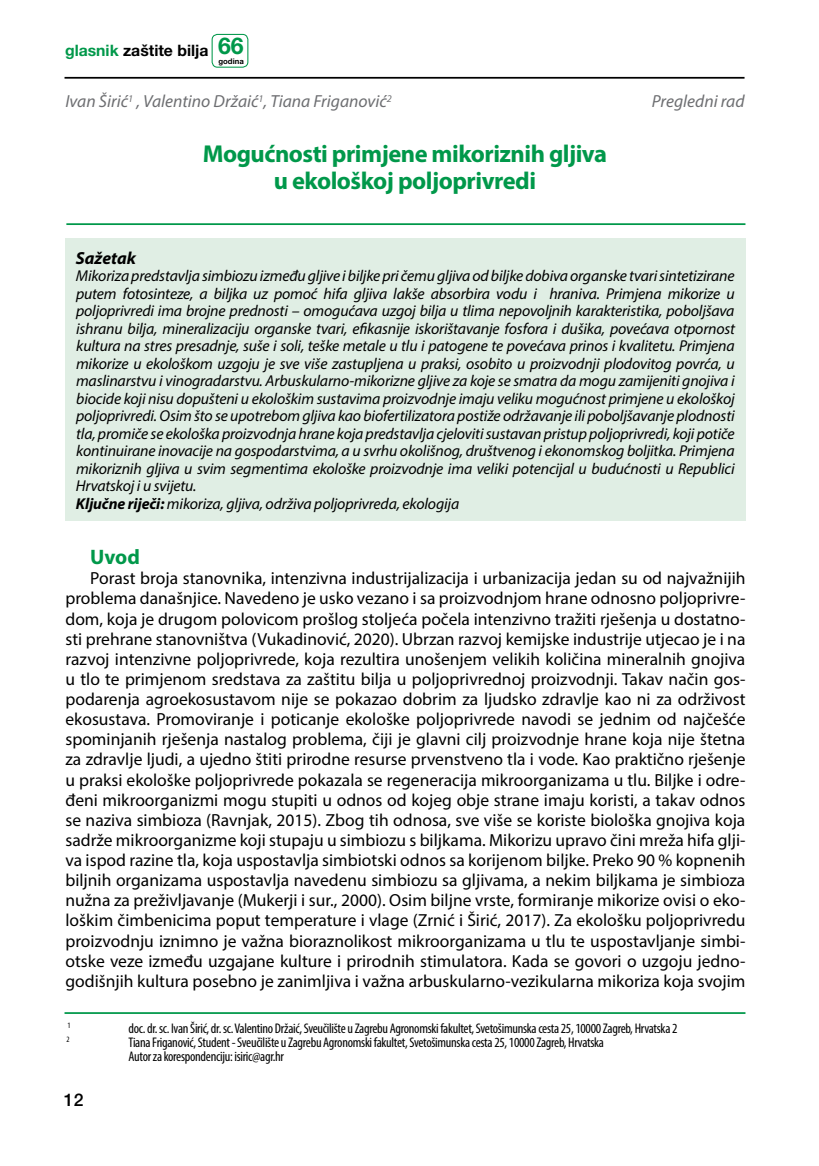
<style>
.page{position:relative;width:819px;height:1166px;background:#fff}
.page>*{position:absolute;margin:0;border:0;box-sizing:border-box;transform-origin:0 0}
.t1{font:700 24.5px/27.7px "Myriad Pro";letter-spacing:-.02em;color:#00984a;text-align:center}
.t2{font:700 21px "Myriad Pro";color:#00984a}
.t3{font:17.5px/20.1px "Myriad Pro";color:#000;text-align:justify}
.t4{font:italic 17.5px "Myriad Pro";color:#6d6e71}
.t5{font:italic 700 17.5px "Myriad Pro";color:#000}
.t6{font:500 17.5px "Helvetica Neue LT Pro";color:#000}
.t7{font:italic 15.75px/17.5px "Myriad Pro";letter-spacing:-.01em;color:#000}
.t8{font:700 15.75px "Helvetica Neue LT Pro";color:#000}
.t9{font:condensed 14px/14px "Myriad Pro";letter-spacing:-.02em;color:#000}
.t10{font:condensed 8.22px "Myriad Pro";color:#000}
.t11{font:700 7.7px "Helvetica Neue LT Pro";color:#000}
.s1{color:#00984a}
.s2{font-size:23.1px;color:#00984a}
.s3{font-weight:700}
</style>
<div class="page">
<hr style="left:64px;top:77px;width:680px;height:2px;background:#000">
<div style="left:211px;top:34px;width:37px;height:34px;border:1px solid #00984a;border-radius:5px"></div>
<hr style="left:66px;top:223px;width:679px;height:2px;background:#00984a">
<div style="left:65px;top:238px;width:680px;height:283px;background:#e0eee4"></div>
<hr style="left:64px;top:1012px;width:681px;height:2px;background:#00984a">
<p class="t8" style="left:65px;top:41px;width:180px"><span class="s1">glasnik</span> zaštite bilja <span class="s2">66</span></p>
<p class="t11" style="left:218px;top:56px;width:27px">godina</p>
<p class="t4" style="left:65px;top:91px;width:328px">Ivan Širić<sup>1</sup> , Valentino Držaić<sup>1</sup>, Tiana Friganović<sup>2</sup></p>
<p class="t4" style="left:652px;top:91px;width:94px">Pregledni rad</p>
<h1 class="t1" style="left:203px;top:139px;width:406px">Mogućnosti primjene mikoriznih gljiva u ekološkoj poljoprivredi</h1>
<p class="t5" style="left:76px;top:246px;width:62px">Sažetak</p>
<p class="t7" style="left:76px;top:267px;width:661px">Mikoriza predstavlja simbiozu između gljive i biljke pri čemu gljiva od biljke dobiva organske tvari sintetizirane putem fotosinteze, a biljka uz pomoć hifa gljiva lakše absorbira vodu i hraniva. Primjena mikorize u poljoprivredi ima brojne prednosti – omogućava uzgoj bilja u tlima nepovoljnih karakteristika, poboljšava ishranu bilja, mineralizaciju organske tvari, efikasnije iskorištavanje fosfora i dušika, povećava otpornost kultura na stres presadnje, suše i soli, teške metale u tlu i patogene te povećava prinos i kvalitetu. Primjena mikorize u ekološkom uzgoju je sve više zastupljena u praksi, osobito u proizvodnji plodovitog povrća, u maslinarstvu i vinogradarstvu. Arbuskularno-mikorizne gljive za koje se smatra da mogu zamijeniti gnojiva i biocide koji nisu dopušteni u ekološkim sustavima proizvodnje imaju veliku mogućnost primjene u ekološkoj poljoprivredi. Osim što se upotrebom gljiva kao biofertilizatora postiže održavanje ili poboljšavanje plodnosti tla, promiče se ekološka proizvodnja hrane koja predstavlja cjeloviti sustavan pristup poljoprivredi, koji potiče kontinuirane inovacije na gospodarstvima, a u svrhu okolišnog, društvenog i ekonomskog boljitka. Primjena mikoriznih gljiva u svim segmentima ekološke proizvodnje ima veliki potencijal u budućnosti u Republici Hrvatskoj i u svijetu.<br><span class="s3">Ključne riječi:</span> mikoriza, gljiva, održiva poljoprivreda, ekologija</p>
<p class="t2" style="left:90px;top:543px;width:51px">Uvod</p>
<p class="t3" style="left:65px;top:568px;width:681px;text-indent:25px">Porast broja stanovnika, intenzivna industrijalizacija i urbanizacija jedan su od najvažnijih problema današnjice. Navedeno je usko vezano i sa proizvodnjom hrane odnosno poljoprivre&shy;dom, koja je drugom polovicom prošlog stoljeća počela intenzivno tražiti rješenja u dostatno&shy;sti prehrane stanovništva (Vukadinović, 2020). Ubrzan razvoj kemijske industrije utjecao je i na razvoj intenzivne poljoprivrede, koja rezultira unošenjem velikih količina mineralnih gnojiva u tlo te primjenom sredstava za zaštitu bilja u poljoprivrednoj proizvodnji. Takav način gos&shy;podarenja agroekosustavom nije se pokazao dobrim za ljudsko zdravlje kao ni za održivost ekosustava. Promoviranje i poticanje ekološke poljoprivrede navodi se jednim od najčešće spominjanih rješenja nastalog problema, čiji je glavni cilj proizvodnje hrane koja nije štetna za zdravlje ljudi, a ujedno štiti prirodne resurse prvenstveno tla i vode. Kao praktično rješenje u praksi ekološke poljoprivrede pokazala se regeneracija mikroorganizama u tlu. Biljke i odre&shy;đeni mikroorganizmi mogu stupiti u odnos od kojeg obje strane imaju koristi, a takav odnos se naziva simbioza (Ravnjak, 2015). Zbog tih odnosa, sve više se koriste biološka gnojiva koja sadrže mikroorganizme koji stupaju u simbiozu s biljkama. Mikorizu upravo čini mreža hifa glji&shy;va ispod razine tla, koja uspostavlja simbiotski odnos sa korijenom biljke. Preko 90 % kopnenih biljnih organizama uspostavlja navedenu simbiozu sa gljivama, a nekim biljkama je simbioza nužna za preživljavanje (Mukerji i sur., 2000). Osim biljne vrste, formiranje mikorize ovisi o eko&shy;loškim čimbenicima poput temperature i vlage (Zrnić i Širić, 2017). Za ekološku poljoprivredu proizvodnju iznimno je važna bioraznolikost mikroorganizama u tlu te uspostavljanje simbi&shy;otske veze između uzgajane kulture i prirodnih stimulatora. Kada se govori o uzgoju jedno&shy;godišnjih kultura posebno je zanimljiva i važna arbuskularno-vezikularna mikoriza koja svojim</p>
<p class="t10" style="left:67px;top:1020px;width:5px">1</p>
<p class="t9" style="left:128px;top:1021px;width:550px">doc. dr. sc. Ivan Širić, dr. sc. Valentino Držaić, Sveučilište u Zagrebu Agronomski fakultet, Svetošimunska cesta 25, 10000 Zagreb, Hrvatska 2</p>
<p class="t10" style="left:67px;top:1034px;width:5px">2</p>
<p class="t9" style="left:128px;top:1035px;width:477px">Tiana Friganović, Student - Sveučilište u Zagrebu Agronomski fakultet, Svetošimunska cesta 25, 10000 Zagreb, Hrvatska<br>Autor za korespondenciju: isiric@agr.hr</p>
<p class="t6" style="left:64px;top:1090px;width:21px">12</p>
</div>
